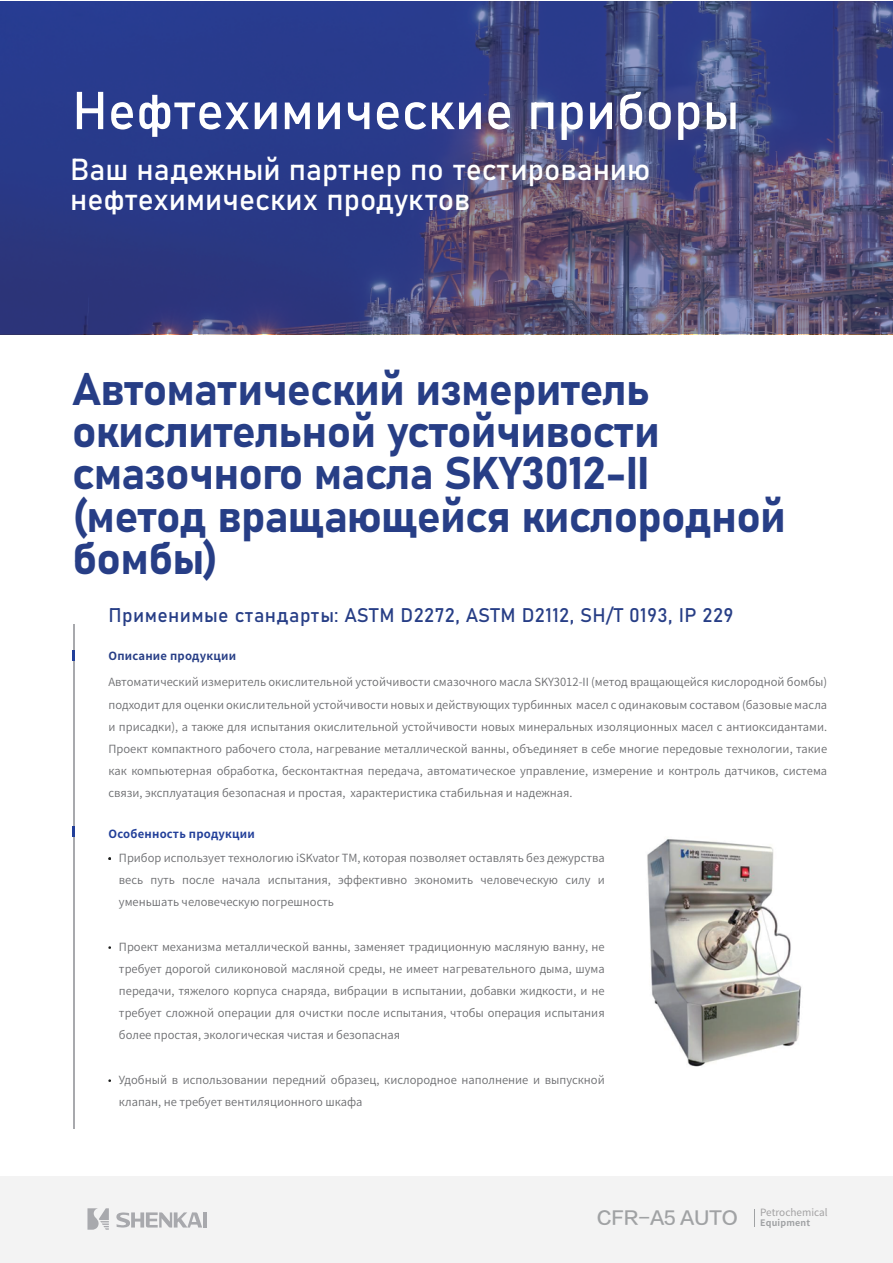
<style>
.page{position:relative;width:893px;height:1263px;background:#fff}
.page>*{position:absolute;margin:0;border:0;box-sizing:border-box;transform-origin:0 0}
.t1{font:52.5px "Bahnschrift";color:#fff}
.t2{font:45.15px/42.2px "Bahnschrift";letter-spacing:-.02em;color:#273e86}
.t3{font:30px/29.4px "Bahnschrift";color:#fff}
.t4{font:19.5px "Bahnschrift";letter-spacing:.02em;color:#273e86}
.t5{font:18.15px "FZLTZHK GBK1 0";letter-spacing:-.02em;color:#a0a2a4}
.t6{font:11.25px/22.2px "Source Han Sans CN";color:#6c6d70;text-align:justify}
.t7{font:700 11.25px "Source Han Sans CN";letter-spacing:.02em;color:#223f99}
.t8{font:700 11.25px "Source Han Sans CN";letter-spacing:.02em;color:#273e86}
.t9{font:10.05px "Source Han Sans CN";color:#a2a1a2}
</style>
<div class="page">
<div style="left:0;top:1177px;width:893px;height:86px;background:#f3f3f3"></div>
<svg style="left:87px;top:1208px;width:22px;height:22px"></svg>
<hr style="left:203px;top:1212px;width:4px;height:15px;background:#a8a9ad">
<svg style="left:116px;top:1212px;width:86px;height:15px"></svg>
<hr style="left:73px;top:624px;width:1px;height:504px;background:#a8a9ad">
<svg style="left:72px;top:650px;width:3px;height:11px"></svg>
<svg style="left:72px;top:826px;width:3px;height:10px"></svg>
<svg style="left:0;top:1px;width:893px;height:333px;background:#3e4583"></svg>
<img style="left:647px;top:839px;width:155px;height:228px">
<h1 class="t1" style="left:72px;top:71px;width:669px">Нефтехимические приборы</h1>
<h3 class="t3" style="left:70px;top:153px;width:582px">Ваш надежный партнер по тестированию нефтехимических продуктов</h3>
<h2 class="t2" style="left:72px;top:365px;width:715px">Автоматический измеритель окислительной устойчивости смазочного масла SKY3012-II (метод вращающейся кислородной бомбы)</h2>
<h3 class="t4" style="left:108px;top:600px;width:627px">Применимые стандарты: ASTM D2272, ASTM D2112, SH/T 0193, IP 229</h3>
<p class="t8" style="left:108px;top:650px;width:129px">Описание продукции</p>
<p class="t6" style="left:108px;top:671px;width:720px">Автоматический измеритель окислительной устойчивости смазочного масла SKY3012-II (метод вращающейся кислородной бомбы) подходит для оценки окислительной устойчивости новых и действующих турбинных масел с одинаковым составом (базовые масла и присадки), а также для испытания окислительной устойчивости новых минеральных изоляционных масел с антиоксидантами.<br>Проект компактного рабочего стола, нагревание металлической ванны, объединяет в себе многие передовые технологии, такие как компьютерная обработка, бесконтактная передача, автоматическое управление, измерение и контроль датчиков, система связи, эксплуатация безопасная и простая, характеристика стабильная и надежная.</p>
<p class="t7" style="left:108px;top:828px;width:148px">Особенность продукции</p>
<p class="t6" style="left:119px;top:847px;width:487px">Прибор использует технологию iSKvator TM, которая позволяет оставлять без дежурства весь путь после начала испытания, эффективно экономить человеческую силу и уменьшать человеческую погрешность</p>
<p class="t6" style="left:119px;top:935px;width:487px">Проект механизма металлической ванны, заменяет традиционную масляную ванну, не требует дорогой силиконовой масляной среды, не имеет нагревательного дыма, шума передачи, тяжелого корпуса снаряда, вибрации в испытании, добавки жидкости, и не требует сложной операции для очистки после испытания, чтобы операция испытания более простая, экологическая чистая и безопасная</p>
<p class="t6" style="left:119px;top:1069px;width:487px">Удобный в использовании передний образец, кислородное наполнение и выпускной клапан, не требует вентиляционного шкафа</p>
<p class="t9" style="left:760px;top:1206px;width:69px">Petrochemical</p>
<h3 class="t5" style="left:597px;top:1208px;width:215px">CFR-A5 AUTO <sub>Equipment</sub></h3>
</div>
